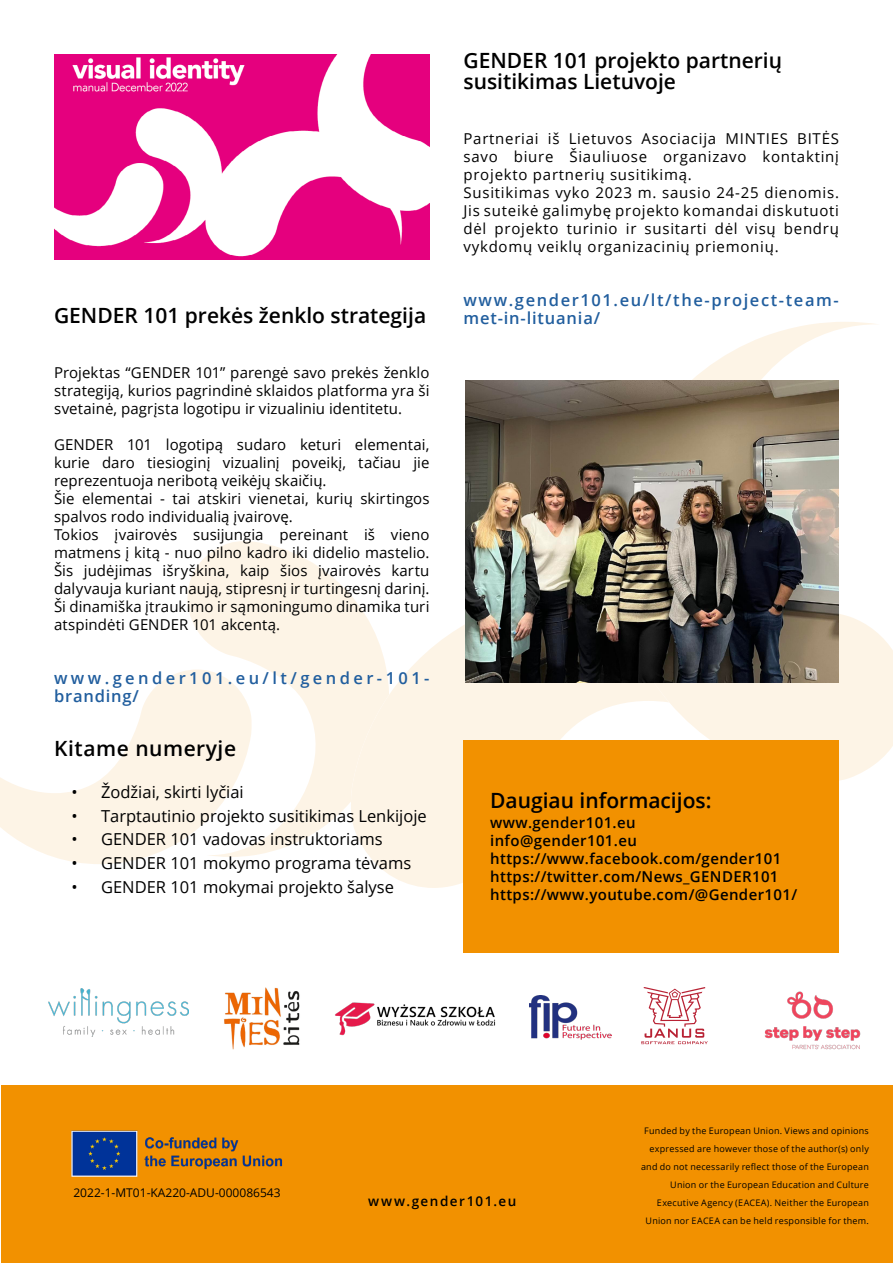
<style>
.page{position:relative;width:893px;height:1263px;background:#fff}
.page>*{position:absolute;margin:0;border:0;box-sizing:border-box;transform-origin:0 0}
.t1{font:600 21px/21px "Open Sans";color:#000}
.t2{font:600 21px "Open Sans";letter-spacing:.025em;color:#000}
.t3{font:16.5px "Open Sans";color:#000}
.t4{font:600 16.5px/18px "Open Sans";letter-spacing:.205em;color:#215e9e}
.t5{font:600 16.5px "Open Sans";letter-spacing:.095em;color:#215e9e}
.t6{font:600 16.5px "Open Sans";letter-spacing:.05em;color:#215e9e}
.t7{font:15px/18px "Open Sans";letter-spacing:.01em;color:#000;text-align:justify}
.t8{font:15px/18px "Open Sans";letter-spacing:.05em;color:#000}
.t9{font:600 15px/18px "Open Sans";letter-spacing:.025em;color:#000}
.t10{font:600 13.5px "Open Sans";letter-spacing:.115em;color:#000}
.t11{font:12px "Open Sans";color:#000}
.t12{font:9px/18px "Open Sans";letter-spacing:.025em;color:#000;text-align:right}
</style>
<div class="page">
<div style="left:1px;top:1085px;width:892px;height:178px;background:#f29100"></div>
<svg style="left:0;top:673px;width:179px;height:191px"></svg>
<svg style="left:179px;top:541px;width:171px;height:316px;fill:#fdf4e6"></svg>
<svg style="left:350px;top:593px;width:264px;height:295px;fill:#fdf4e6"></svg>
<svg style="left:614px;top:322px;width:279px;height:459px"></svg>
<svg style="left:641px;top:987px;width:67px;height:57px"></svg>
<img style="left:224px;top:987px;width:76px;height:62px">
<img style="left:764px;top:991px;width:97px;height:59px">
<img style="left:529px;top:995px;width:82px;height:45px">
<img style="left:335px;top:1002px;width:161px;height:34px">
<img style="left:49px;top:989px;width:139px;height:48px">
<img style="left:71px;top:1130px;width:212px;height:47px">
<img style="left:54px;top:54px;width:375px;height:206px">
<div style="left:463px;top:740px;width:376px;height:212px;background:#f29100"></div>
<img style="left:466px;top:381px;width:373px;height:301px">
<h1 class="t1" style="left:463px;top:50px;width:320px">GENDER 101 projekto partnerių susitikimas Lietuvoje</h1>
<p class="t8" style="left:463px;top:129px;width:377px">Partneriai iš Lietuvos Asociacija MINTIES BITĖS savo biure Šiauliuose organizavo kontaktinį projekto partnerių susitikimą.<br>Susitikimas vyko 2023 m. sausio 24-25 dienomis.<br>Jis suteikė galimybę projekto komandai diskutuoti dėl projekto turinio ir susitarti dėl visų bendrų vykdomų veiklų organizacinių priemonių.</p>
<p class="t5" style="left:463px;top:289px;width:377px">www.gender101.eu/lt/the-project-team-</p>
<h1 class="t1" style="left:54px;top:304px;width:374px">GENDER 101 prekės ženklo strategija</h1>
<p class="t6" style="left:463px;top:307px;width:138px">met-in-lituania/</p>
<p class="t7" style="left:54px;top:363px;width:377px">Projektas “GENDER 101” parengė savo prekės ženklo strategiją, kurios pagrindinė sklaidos platforma yra ši svetainė, pagrįsta logotipu ir vizualiniu identitetu.</p>
<p class="t7" style="left:54px;top:435px;width:377px;text-align:left">GENDER 101 logotipą sudaro keturi elementai, kurie daro tiesioginį vizualinį poveikį, tačiau jie reprezentuoja neribotą veikėjų skaičių.<br>Šie elementai - tai atskiri vienetai, kurių skirtingos spalvos rodo individualią įvairovę.<br>Tokios įvairovės susijungia pereinant iš vieno matmens į kitą - nuo pilno kadro iki didelio mastelio.<br>Šis judėjimas išryškina, kaip šios įvairovės kartu dalyvauja kuriant naują, stipresnį ir turtingesnį darinį.<br>Ši dinamiška įtraukimo ir sąmoningumo dinamika turi atspindėti GENDER 101 akcentą.</p>
<p class="t4" style="left:54px;top:669px;width:377px">www.gender101.eu/lt/gender-101- branding/</p>
<h1 class="t2" style="left:54px;top:734px;width:183px">Kitame numeryje</h1>
<p class="t3" style="left:71px;top:780px;width:174px">• Žodžiai, skirti lyčiai</p>
<p class="t3" style="left:71px;top:804px;width:357px">• Tarptautinio projekto susitikimas Lenkijoje</p>
<p class="t3" style="left:71px;top:828px;width:313px">• GENDER 101 vadovas instruktoriams</p>
<p class="t3" style="left:71px;top:852px;width:341px">• GENDER 101 mokymo programa tėvams</p>
<p class="t3" style="left:71px;top:876px;width:324px">• GENDER 101 mokymai projekto šalyse</p>
<h1 class="t1" style="left:490px;top:789px;width:223px">Daugiau informacijos:</h1>
<p class="t9" style="left:490px;top:813px;width:308px">www.gender101.eu<br>info@gender101.eu https://www.facebook.com/gender101 https://twitter.com/News_GENDER101 https://www.youtube.com/@Gender101/</p>
<p class="t11" style="left:73px;top:1185px;width:209px">2022-1-MT01-KA220-ADU-000086543</p>
<p class="t10" style="left:368px;top:1192px;width:150px">www.gender101.eu</p>
<p class="t12" style="left:641px;top:1122px;width:229px">Funded by the European Union. Views and opinions expressed are however those of the author(s) only and do not necessarily reflect those of the European Union or the European Education and Culture Executive Agency (EACEA). Neither the European Union nor EACEA can be held responsible for them.</p>
</div>
